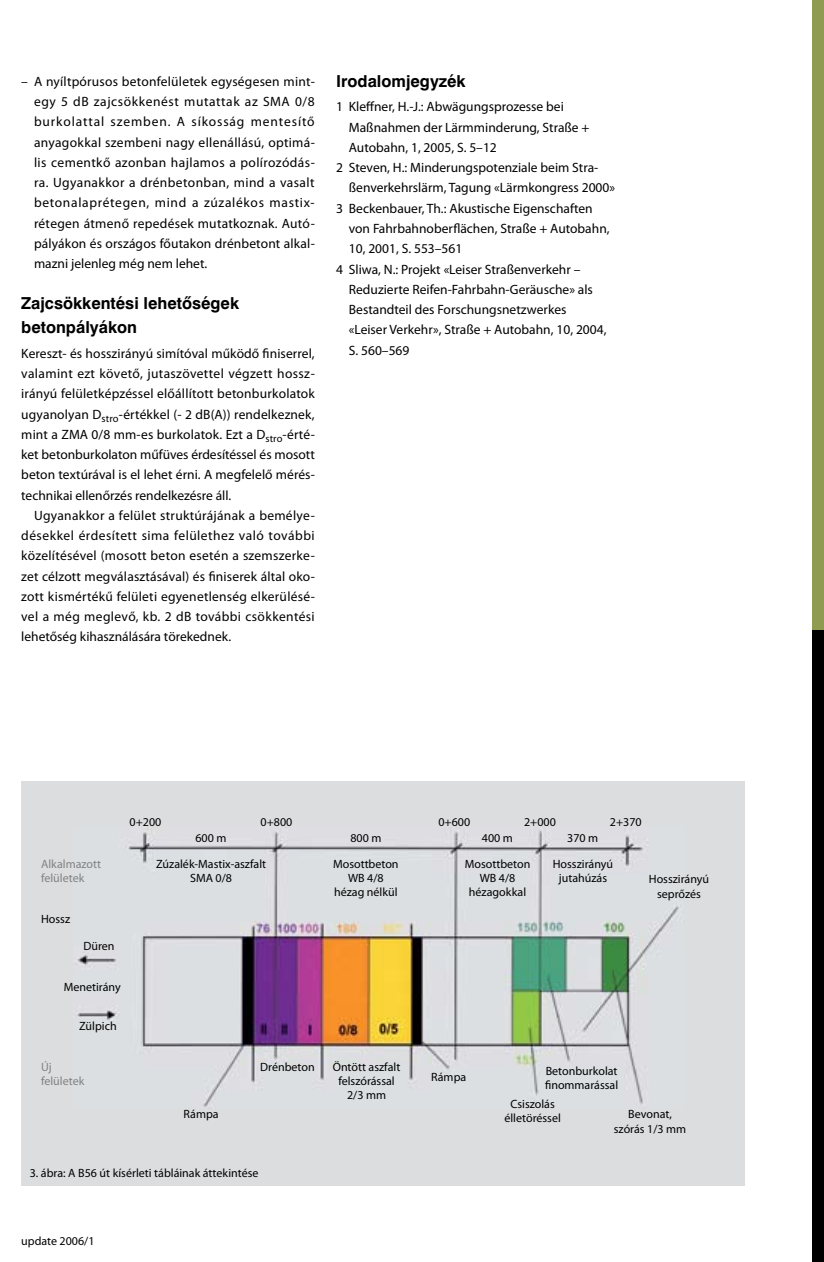
<style>
.page{position:relative;width:824px;height:1262px;background:#fff}
.page>*{position:absolute;margin:0;border:0;box-sizing:border-box;transform-origin:0 0}
.t1{font:700 16.5px/24.5px "Swiss 721 PFL";color:#000}
.t2{font:13.5px/20.2px "Myriad Pro";color:#000;text-align:justify}
.t3{font:12px/14.4px "Myriad Pro";color:#000;text-align:center}
.t4{font:12px/14.4px "Myriad Pro";color:#808284}
</style>
<div class="page">
<div style="left:21px;top:781px;width:723px;height:404px;background:#dcddde"></div>
<div style="left:812px;top:0;width:12px;height:1261px;background:#909b52"></div>
<div style="left:812px;top:630px;width:12px;height:631px;background:#000"></div>
<img style="left:73px;top:826px;width:610px;height:281px">
<p class="t2" style="left:34px;top:71px;width:282px;text-indent:-13px">– A nyíltpórusos betonfelületek egységesen mint&shy;egy 5 dB zajcsökkenést mutattak az SMA 0/8 burkolattal szemben. A síkosság mentesítő anyagokkal szembeni nagy ellenállású, optimá&shy;lis cementkő azonban hajlamos a polírozódás&shy;ra. Ugyanakkor a drénbetonban, mind a vasalt betonalaprétegen, mind a zúzalékos mastix&shy;rétegen átmenő repedések mutatkoznak. Autó&shy;pályákon és országos főutakon drénbetont alkal&shy;mazni jelenleg még nem lehet.</p>
<p class="t1" style="left:21px;top:290px;width:219px">Zajcsökkentési lehetõségek betonpályákon</p>
<p class="t2" style="left:21px;top:343px;width:295px">Kereszt- és hosszirányú simítóval működő finiserrel, valamint ezt követő, jutaszövettel végzett hossz&shy;irányú felületképzéssel előállított betonburkolatok ugyanolyan D<sub>stro</sub>-értékkel (- 2 dB(A)) rendelkeznek, mint a ZMA 0/8 mm-es burkolatok. Ezt a D<sub>stro</sub>-érté&shy;ket betonburkolaton műfüves érdesítéssel és mosott beton textúrával is el lehet érni. A megfelelő mérés&shy;technikai ellenőrzés rendelkezésre áll.</p>
<p class="t2" style="left:21px;top:505px;width:295px;text-indent:13px">Ugyanakkor a felület struktúrájának a bemélye&shy;désekkel érdesített sima felülethez való további közelítésével (mosott beton esetén a szemszerke&shy;zet célzott megválasztásával) és finiserek által oko&shy;zott kismértékű felületi egyenetlenség elkerülésé&shy;vel a még meglevő, kb. 2 dB további csökkentési lehetőség kihasználására törekednek.</p>
<p class="t1" style="left:336px;top:69px;width:131px">Irodalomjegyzék</p>
<p class="t2" style="left:336px;top:96px;width:229px">1 Kleffner, H.-J.: Abwägungsprozesse bei</p>
<p class="t2" style="left:349px;top:117px;width:242px">Maßnahmen der Lärmminderung, Straße +</p>
<p class="t2" style="left:349px;top:137px;width:149px">Autobahn, 1, 2005, S. 5–12</p>
<p class="t2" style="left:336px;top:157px;width:264px">2 Steven, H.: Minderungspotenziale beim Stra-</p>
<p class="t2" style="left:349px;top:177px;width:268px">ßenverkehrslärm, Tagung «Lärmkongress 2000»</p>
<p class="t2" style="left:336px;top:198px;width:258px">3 Beckenbauer, Th.: Akustische Eigenschaften</p>
<p class="t2" style="left:349px;top:218px;width:262px">von Fahrbahnoberflächen, Straße + Autobahn,</p>
<p class="t2" style="left:349px;top:238px;width:115px">10, 2001, S. 553–561</p>
<p class="t2" style="left:336px;top:258px;width:246px">4 Sliwa, N.: Projekt «Leiser Straßenverkehr –</p>
<p class="t2" style="left:349px;top:279px;width:245px">Reduzierte Reifen-Fahrbahn-Geräusche» als</p>
<p class="t2" style="left:349px;top:299px;width:219px">Bestandteil des Forschungsnetzwerkes</p>
<p class="t2" style="left:349px;top:319px;width:259px">«Leiser Verkehr», Straße + Autobahn, 10, 2004,</p>
<p class="t2" style="left:349px;top:339px;width:62px">S. 560–569</p>
<p class="t4" style="left:41px;top:856px;width:61px">Alkalmazott felületek</p>
<p class="t3" style="left:41px;top:912px;width:31px">Hossz</p>
<p class="t3" style="left:83px;top:938px;width:33px">Düren</p>
<p class="t3" style="left:129px;top:814px;width:33px">0+200</p>
<p class="t3" style="left:260px;top:814px;width:33px">0+800</p>
<p class="t3" style="left:438px;top:814px;width:33px">0+600</p>
<p class="t3" style="left:524px;top:814px;width:33px">2+000</p>
<p class="t3" style="left:610px;top:814px;width:33px">2+370</p>
<p class="t3" style="left:195px;top:830px;width:33px">600 m</p>
<p class="t3" style="left:350px;top:830px;width:33px">800 m</p>
<p class="t3" style="left:482px;top:830px;width:33px">400 m</p>
<p class="t3" style="left:567px;top:830px;width:33px">370 m</p>
<p class="t3" style="left:156px;top:856px;width:112px">Zúzalék-Mastix-aszfalt<br>SMA 0/8</p>
<p class="t3" style="left:333px;top:856px;width:67px">Mosottbeton<br>WB 4/8 hézag nélkül</p>
<p class="t3" style="left:464px;top:856px;width:67px">Mosottbeton<br>WB 4/8 hézagokkal</p>
<p class="t3" style="left:552px;top:856px;width:62px">Hosszirányú jutahúzás</p>
<p class="t3" style="left:648px;top:871px;width:62px">Hosszirányú seprőzés</p>
<p class="t3" style="left:64px;top:979px;width:58px">Menetirány</p>
<p class="t3" style="left:79px;top:1019px;width:39px">Zülpich</p>
<p class="t4" style="left:41px;top:1059px;width:45px">Új felületek</p>
<p class="t3" style="left:184px;top:1106px;width:37px">Rámpa</p>
<p class="t3" style="left:260px;top:1059px;width:56px">Drénbeton</p>
<p class="t3" style="left:333px;top:1059px;width:69px">Öntött aszfalt felszórással<br>2/3 mm</p>
<p class="t3" style="left:431px;top:1069px;width:37px">Rámpa</p>
<p class="t3" style="left:545px;top:1063px;width:75px;text-align:left">Betonburkolat finommarással</p>
<p class="t3" style="left:504px;top:1096px;width:58px">Csiszolás élletöréssel</p>
<p class="t3" style="left:614px;top:1106px;width:74px">Bevonat, szórás 1/3 mm</p>
<p class="t3" style="left:30px;top:1165px;width:230px">3. ábra: A B56 út kísérleti tábláinak áttekintése</p>
<p class="t3" style="left:21px;top:1233px;width:75px">update 2006/1</p>
</div>
